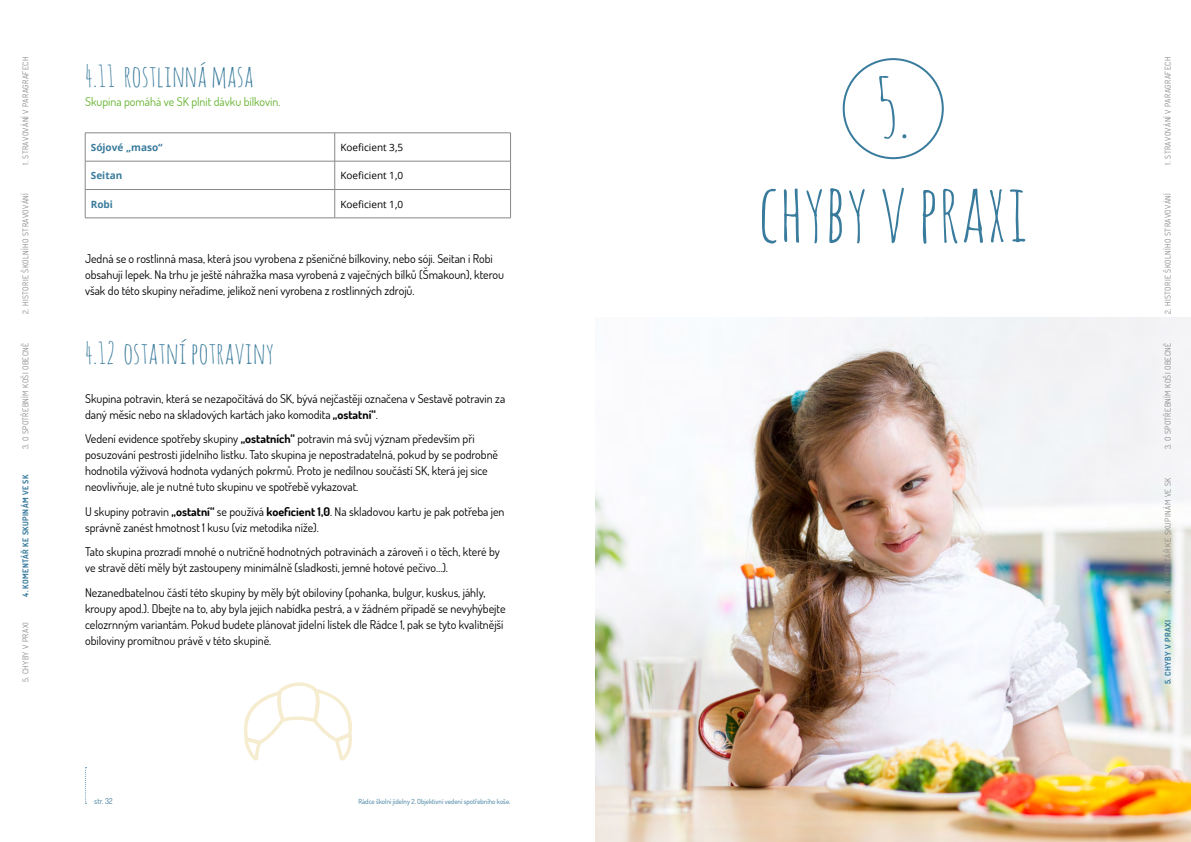
<style>
.page{position:relative;width:1191px;height:842px;background:#fff}
.page>*{position:absolute;margin:0;border:0;box-sizing:border-box;transform-origin:0 0}
.t1{font:80px/104.2px "Amatic SC";color:#397b9c;text-align:center}
.t2{font:30px "Amatic SC";color:#397b9c}
.t3{font:12px/16px "Dosis";color:#000}
.t4{font:12px "Dosis";color:#65b32e}
.t5{font:10px "Open Sans";color:#000}
.t6{font:700 10px "Open Sans";color:#397b9c}
.t7{font:8px "Dosis";letter-spacing:.05em;color:#878787}
.t8{font:700 8px "Dosis";letter-spacing:.05em;color:#397b9c}
.t9{font:8px "Dosis";color:#397b9c}
.t10{font:7px "Dosis";color:#397b9c}
.s1{font-weight:700}
</style>
<div class="page">
<svg style="left:85px;top:767px;width:2px;height:37px"></svg>
<img style="left:595px;top:317px;width:596px;height:525px">
<svg style="left:334px;top:134px;width:1px;height:84px"></svg>
<svg style="left:510px;top:133px;width:1px;height:85px"></svg>
<hr style="left:85px;top:189px;width:250px;height:1px;background:#878787">
<hr style="left:335px;top:189px;width:175px;height:1px;background:#878787">
<hr style="left:85px;top:133px;width:250px;height:1px;background:#878787">
<hr style="left:335px;top:133px;width:175px;height:1px;background:#878787">
<hr style="left:85px;top:161px;width:250px;height:1px;background:#878787">
<hr style="left:335px;top:161px;width:175px;height:1px;background:#878787">
<hr style="left:85px;top:218px;width:250px;height:1px;background:#878787">
<hr style="left:335px;top:218px;width:175px;height:1px;background:#878787">
<svg style="left:85px;top:133px;width:1px;height:85px"></svg>
<svg style="left:244px;top:682px;width:108px;height:79px"></svg>
<div style="left:842px;top:58px;width:101px;height:101px;border:2px solid #397b9c;border-radius:50%"></div>
<p class="t7" style="left:20px;top:165px;width:109px;rotate:-90deg">1. STRAVOVÁNÍ V PARAGRAFECH</p>
<p class="t7" style="left:20px;top:314px;width:123px;rotate:-90deg">2. HISTORIE ŠKOLNÍHO STRAVOVÁNÍ</p>
<p class="t7" style="left:20px;top:449px;width:108px;rotate:-90deg">3. O SPOTŘEBNÍM KOŠI OBECNĚ</p>
<p class="t8" style="left:20px;top:597px;width:124px;rotate:-90deg">4. KOMENTÁŘ KE SKUPINÁM VE SK</p>
<p class="t7" style="left:20px;top:682px;width:62px;rotate:-90deg">5. CHYBY V PRAXI</p>
<h2 class="t2" style="left:85px;top:57px;width:170px">4.11 ROSTLINNÁ MASA</h2>
<p class="t4" style="left:85px;top:94px;width:197px">Skupina pomáhá ve SK plnit dávku bílkovin.</p>
<p class="t6" style="left:91px;top:140px;width:73px">Sójové „maso“</p>
<p class="t5" style="left:340px;top:140px;width:64px">Koeficient 3,5</p>
<p class="t6" style="left:91px;top:168px;width:33px">Seitan</p>
<p class="t5" style="left:340px;top:169px;width:64px">Koeficient 1,0</p>
<p class="t6" style="left:91px;top:197px;width:24px">Robi</p>
<p class="t5" style="left:340px;top:197px;width:64px">Koeficient 1,0</p>
<p class="t3" style="left:85px;top:250px;width:420px">Jedná se o rostlinná masa, která jsou vyrobena z pšeničné bílkoviny, nebo sóji. Seitan i Robi obsahují lepek. Na trhu je ještě náhražka masa vyrobená z vaječných bílků (Šmakoun), kterou však do této skupiny neřadíme, jelikož není vyrobena z rostlinných zdrojů.</p>
<h2 class="t2" style="left:85px;top:334px;width:190px">4.12 OSTATNÍ POTRAVINY</h2>
<p class="t3" style="left:85px;top:390px;width:422px">Skupina potravin, která se nezapočítává do SK, bývá nejčastěji označena v Sestavě potravin za daný měsíc nebo na skladových kartách jako komodita <span class="s1">„ostatní“</span>.</p>
<p class="t3" style="left:85px;top:430px;width:414px">Vedení evidence spotřeby skupiny <span class="s1">„ostatních“</span> potravin má svůj význam především při posuzování pestrosti jídelního lístku. Tato skupina je nepostradatelná, pokud by se podrobně hodnotila výživová hodnota vydaných pokrmů. Proto je nedílnou součástí SK, která jej sice neovlivňuje, ale je nutné tuto skupinu ve spotřebě vykazovat.</p>
<p class="t3" style="left:85px;top:503px;width:421px">U skupiny potravin <span class="s1">„ostatní“</span> se používá <span class="s1">koeficient 1,0</span>. Na skladovou kartu je pak potřeba jen správně zanést hmotnost 1 kusu (viz metodika níže).</p>
<p class="t3" style="left:85px;top:543px;width:416px">Tato skupina prozradí mnohé o nutričně hodnotných potravinách a zároveň i o těch, které by ve stravě dětí měly být zastoupeny minimálně (sladkosti, jemné hotové pečivo…).</p>
<p class="t3" style="left:85px;top:584px;width:422px">Nezanedbatelnou částí této skupiny by měly být obiloviny (pohanka, bulgur, kuskus, jáhly, kroupy apod.). Dbejte na to, aby byla jejich nabídka pestrá, a v žádném případě se nevyhýbejte celozrnným variantám. Pokud budete plánovat jídelní lístek dle Rádce 1, pak se tyto kvalitnější obiloviny promítnou právě v této skupině.</p>
<p class="t9" style="left:94px;top:795px;width:20px">str. 32</p>
<p class="t10" style="left:358px;top:796px;width:153px">Rádce školní jídelny 2. Objektivní vedení spotřebního koše.</p>
<h1 class="t1" style="left:758px;top:55px;width:272px">5.<br>CHYBY VPRAXI</h1>
<p class="t7" style="left:1162px;top:165px;width:109px;rotate:-90deg">1. STRAVOVÁNÍ V PARAGRAFECH</p>
<p class="t7" style="left:1162px;top:314px;width:123px;rotate:-90deg">2. HISTORIE ŠKOLNÍHO STRAVOVÁNÍ</p>
<p class="t7" style="left:1162px;top:449px;width:108px;rotate:-90deg">3. O SPOTŘEBNÍM KOŠI OBECNĚ</p>
<p class="t7" style="left:1162px;top:594px;width:118px;rotate:-90deg">4. KOMENTÁŘ KE SKUPINÁM VE SK</p>
<p class="t8" style="left:1162px;top:684px;width:65px;rotate:-90deg">5. CHYBY V PRAXI</p>
</div>
